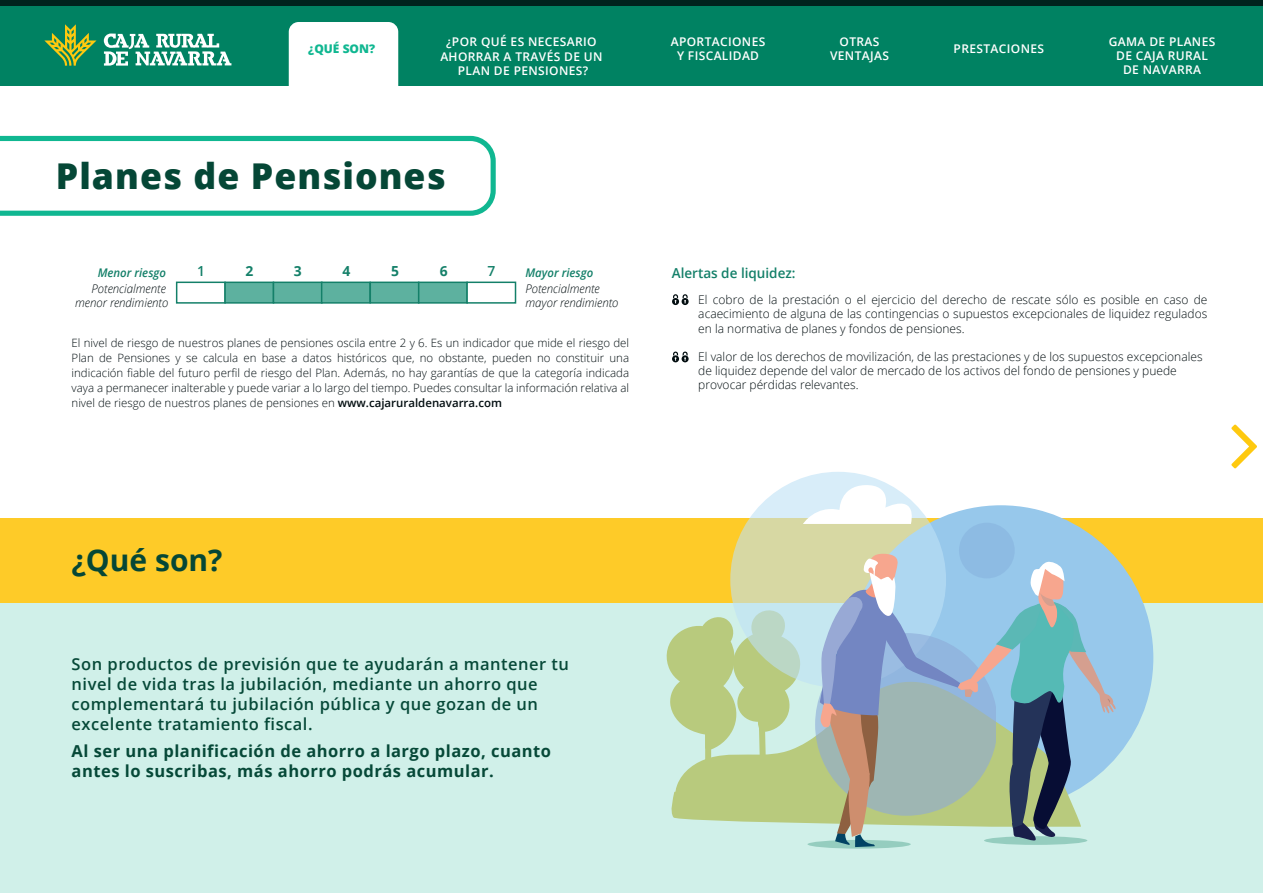
<style>
.page{position:relative;width:1263px;height:893px;background:#fff}
.page>*{position:absolute;margin:0;border:0;box-sizing:border-box;transform-origin:0 0}
.t1{font:800 35.55px "Open Sans";letter-spacing:.03em;color:#054736}
.t2{font:700 30px "Open Sans";color:#054736}
.t3{font:600 16.5px/19.8px "Open Sans";letter-spacing:.03em;color:#064938}
.t4{font:700 16.5px/19.8px "Open Sans";letter-spacing:.03em;color:#064938}
.t5{font:600 13.8px "Open Sans";color:#148069}
.t6{font:700 13.8px "Open Sans";color:#148069}
.t7{font:300 12px/14.4px "Open Sans";color:#020d10;text-align:justify}
.t8{font:600 12px/14.4px "Open Sans";letter-spacing:.03em;color:#fff;text-align:center}
.t9{font:italic 300 12px/14.2px "Open Sans";color:#020d10;text-align:right;scale:.96 1}
.t10{font:italic 600 12px "Open Sans";color:#148069;scale:.96 1}
.t11{font:800 12px "Open Sans";color:#10b791}
.t12{font:300 11.4px/15px "Open Sans";color:#020d10;text-align:justify}
.s1{font-weight:600}
</style>
<div class="page">
<div style="left:0;top:0;width:1263px;height:86px;background:#008262"></div>
<div style="left:289px;top:22px;width:109px;height:64px;background:#fff"></div>
<div style="left:0;top:590px;width:1263px;height:303px;background:#d0f0e9"></div>
<div style="left:0;top:518px;width:1263px;height:85px;background:#fecb28"></div>
<svg style="left:0;top:135px;width:496px;height:81px"></svg>
<div style="left:176px;top:282px;width:50px;height:22px;background:#fff;border:2px solid #148069"></div>
<div style="left:224px;top:282px;width:50px;height:22px;background:#5db19f;border:2px solid #148069"></div>
<div style="left:273px;top:282px;width:50px;height:22px;background:#5db19f;border:2px solid #148069"></div>
<div style="left:321px;top:282px;width:50px;height:22px;background:#5db19f;border:2px solid #148069"></div>
<div style="left:369px;top:282px;width:50px;height:22px;background:#5db19f;border:2px solid #148069"></div>
<div style="left:418px;top:282px;width:50px;height:22px;background:#5db19f;border:2px solid #148069"></div>
<div style="left:466px;top:282px;width:50px;height:22px;background:#fff;border:2px solid #148069"></div>
<svg style="left:672px;top:294px;width:17px;height:11px"></svg>
<svg style="left:672px;top:352px;width:17px;height:10px"></svg>
<div style="left:0;top:0;width:1263px;height:6px;background:#00231d"></div>
<svg style="left:1231px;top:425px;width:26px;height:43px"></svg>
<div style="left:848px;top:505px;width:305px;height:305px;background:#97c8eb;border-radius:50%"></div>
<svg style="left:671px;top:736px;width:144px;height:88px;background:#bacd86"></svg>
<svg style="left:666px;top:617px;width:135px;height:159px"></svg>
<svg style="left:807px;top:840px;width:104px;height:9px"></svg>
<svg style="left:730px;top:472px;width:216px;height:216px;fill:#d7d8a3"></svg>
<svg style="left:803px;top:484px;width:114px;height:40px"></svg>
<svg style="left:815px;top:554px;width:302px;height:293px"></svg>
<div style="left:959px;top:523px;width:56px;height:55px;background:#8dbbe3;border-radius:50%"></div>
<svg style="left:104px;top:33px;width:127px;height:33px"></svg>
<svg style="left:44px;top:24px;width:53px;height:42px"></svg>
<p class="t8" style="left:440px;top:34px;width:164px">¿POR QUÉ ES NECESARIO<br>AHORRAR A TRAVÉS DE UN<br>PLAN DE PENSIONES?</p>
<p class="t8" style="left:830px;top:34px;width:60px">OTRAS<br>VENTAJAS</p>
<p class="t8" style="left:954px;top:41px;width:92px">PRESTACIONES</p>
<p class="t8" style="left:671px;top:34px;width:96px">APORTACIONES<br>Y FISCALIDAD</p>
<p class="t11" style="left:308px;top:40px;width:68px">¿QUÉ SON?</p>
<p class="t8" style="left:1109px;top:34px;width:108px">GAMA DE PLANES<br>DE CAJA RURAL<br>DE NAVARRA</p>
<h1 class="t1" style="left:56px;top:149px;width:391px">Planes de Pensiones</h1>
<p class="t10" style="left:98px;top:265px;width:73px">Menor riesgo</p>
<p class="t9" style="left:75px;top:281px;width:99px">Potencialmente menor rendimiento</p>
<p class="t6" style="left:245px;top:261px;width:9px">2</p>
<p class="t6" style="left:294px;top:261px;width:9px">3</p>
<p class="t6" style="left:342px;top:261px;width:9px">4</p>
<p class="t6" style="left:391px;top:261px;width:9px">5</p>
<p class="t6" style="left:440px;top:261px;width:9px">6</p>
<p class="t10" style="left:525px;top:265px;width:72px">Mayor riesgo</p>
<p class="t5" style="left:197px;top:261px;width:9px">1</p>
<p class="t5" style="left:487px;top:261px;width:9px">7</p>
<p class="t9" style="left:525px;top:281px;width:98px;text-align:left">Potencialmente mayor rendimiento</p>
<p class="t12" style="left:72px;top:335px;width:559px">El nivel de riesgo de nuestros planes de pensiones oscila entre 2 y 6. Es un indicador que mide el riesgo del Plan de Pensiones y se calcula en base a datos históricos que, no obstante, pueden no constituir una indicación fiable del futuro perfil de riesgo del Plan. Además, no hay garantías de que la categoría indicada vaya a permanecer inalterable y puede variar a lo largo del tiempo. Puedes consultar la información relativa al nivel de riesgo de nuestros planes de pensiones en <span class="s1">www.cajaruraldenavarra.com</span></p>
<p class="t5" style="left:672px;top:263px;width:125px">Alertas de liquidez:</p>
<p class="t7" style="left:698px;top:292px;width:511px">El cobro de la prestación o el ejercicio del derecho de rescate sólo es posible en caso de acaecimiento de alguna de las contingencias o supuestos excepcionales de liquidez regulados en la normativa de planes y fondos de pensiones.</p>
<p class="t7" style="left:698px;top:349px;width:506px;text-align:left">El valor de los derechos de movilización, de las prestaciones y de los supuestos excepcionales de liquidez depende del valor de mercado de los activos del fondo de pensiones y puede provocar pérdidas relevantes.</p>
<h2 class="t2" style="left:72px;top:539px;width:152px">¿Qué son?</h2>
<h3 class="t3" style="left:72px;top:654px;width:499px">Son productos de previsión que te ayudarán a mantener tu nivel de vida tras la jubilación, mediante un ahorro que complementará tu jubilación pública y que gozan de un excelente tratamiento fiscal.</h3>
<h3 class="t4" style="left:72px;top:741px;width:481px">Al ser una planificación de ahorro a largo plazo, cuanto antes lo suscribas, más ahorro podrás acumular.</h3>
</div>
